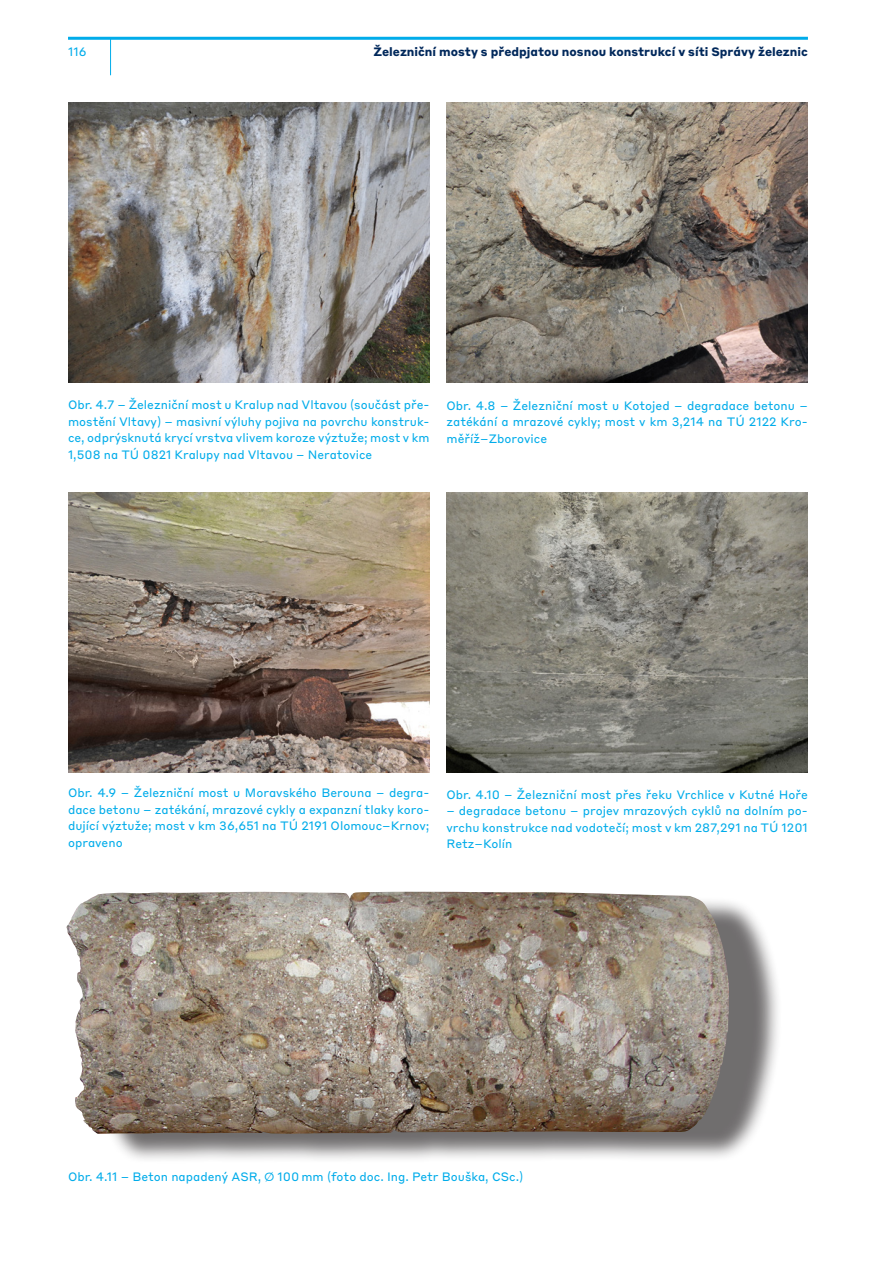
<style>
.page{position:relative;width:893px;height:1263px;background:#fff}
.page>*{position:absolute;margin:0;border:0;box-sizing:border-box;transform-origin:0 0}
.popisek{font:12px/16.5px "Styrene BLC";color:#00acea;text-align:justify}
.t1{font:700 12px "Styrene BLC";color:#00285b}
.t2{font:12px "Styrene ALC";color:#00acea}
.s1{font-family:"Montserrat";font-weight:300}
</style>
<div class="page">
<hr style="left:68px;top:37px;width:740px;height:3px;background:#00acea">
<hr style="left:110px;top:38px;width:1px;height:37px;background:#00acea">
<div style="left:93px;top:893px;width:689px;height:270px;background:#231f20;opacity:.65"></div>
<img style="left:66px;top:891px;width:536px;height:243px">
<img style="left:68px;top:102px;width:361px;height:281px">
<img style="left:68px;top:492px;width:361px;height:281px">
<img style="left:446px;top:492px;width:362px;height:281px">
<img style="left:446px;top:102px;width:362px;height:281px">
<p class="t2" style="left:68px;top:41px;width:20px">116</p>
<p class="t1" style="left:373px;top:41px;width:436px">Železniční mosty s předpjatou nosnou konstrukcí v síti Správy železnic</p>
<p class="popisek" style="left:68px;top:396px;width:363px">Obr. 4.7 – Železniční most u Kralup nad Vltavou (součást pře&shy;mostění Vltavy) – masivní výluhy pojiva na povrchu konstruk&shy;ce, odprýsknutá krycí vrstva vlivem koroze výztuže; most v km 1,508 na TÚ 0821 Kralupy nad Vltavou – Neratovice</p>
<p class="popisek" style="left:446px;top:396px;width:363px">Obr. 4.8 – Železniční most u Kotojed – degradace betonu – zatékání a mrazové cykly; most v km 3,214 na TÚ 2122 Kro&shy;měříž–Zborovice</p>
<p class="popisek" style="left:68px;top:784px;width:363px">Obr. 4.9 – Železniční most u Moravského Berouna – degra&shy;dace betonu – zatékání, mrazové cykly a expanzní tlaky koro&shy;dující výztuže; most v km 36,651 na TÚ 2191 Olomouc–Krnov; opraveno</p>
<p class="popisek" style="left:446px;top:785px;width:363px">Obr. 4.10 – Železniční most přes řeku Vrchlice v Kutné Hoře</p>
<p class="popisek" style="left:446px;top:802px;width:363px">– degradace betonu – projev mrazových cyklů na dolním po&shy;vrchu konstrukce nad vodotečí; most v km 287,291 na TÚ 1201<br>Retz–Kolín</p>
<p class="popisek" style="left:68px;top:1167px;width:457px">Obr. 4.11 – Beton napadený ASR, <span class="s1">Ø</span> 100 mm (foto doc. Ing. Petr Bouška, CSc.)</p>
</div>
